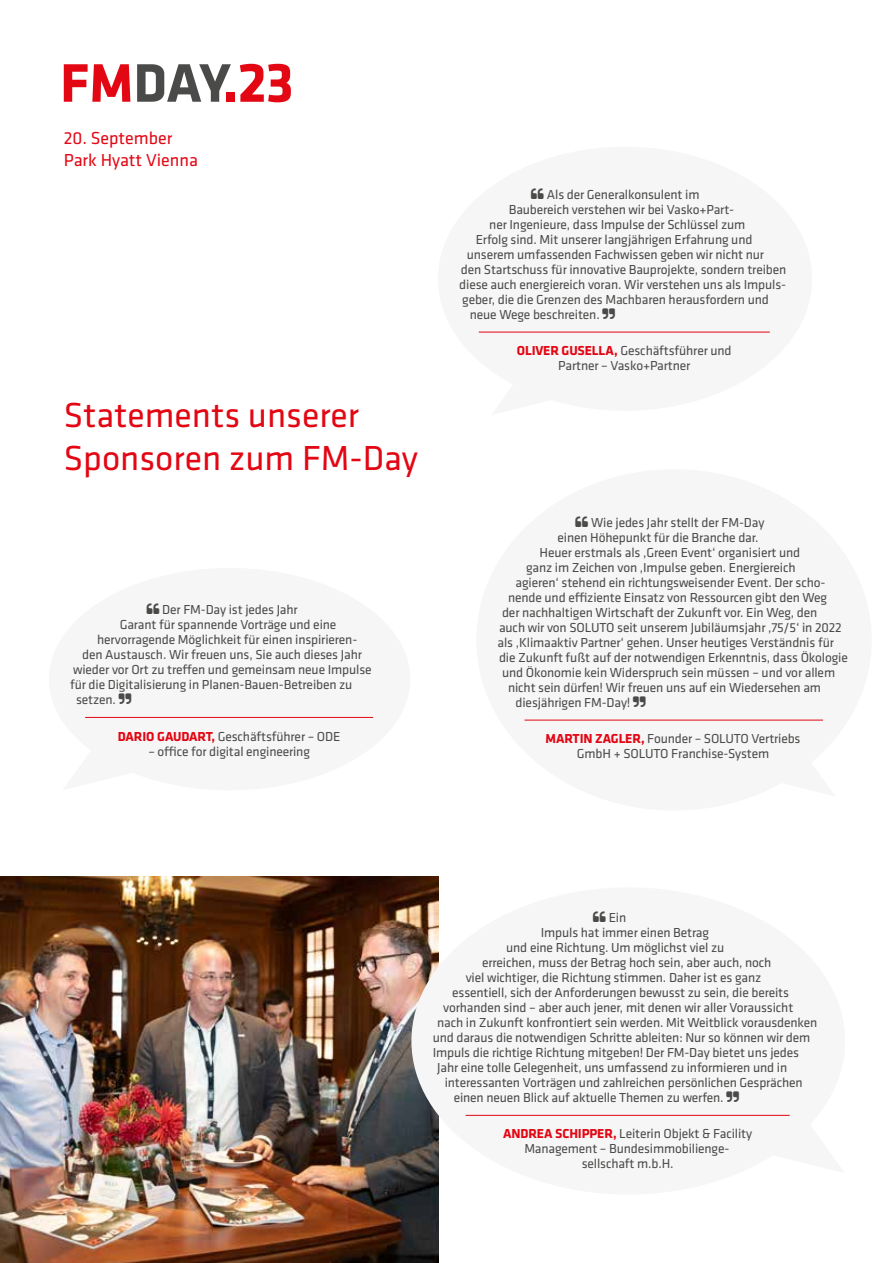
<style>
.page{position:relative;width:893px;height:1263px;background:#fff}
.page>*{position:absolute;margin:0;border:0;box-sizing:border-box;transform-origin:0 0}
.t1{font:36px/43.2px "Klavika";color:#e30613}
.t2{font:18px/21.6px "Klavika";color:#e30613}
.t3{font:13.5px/15px "Klavika";letter-spacing:-.01em;color:#4a4a49;text-align:center}
.s1{font-weight:700;color:#e30613}
</style>
<div class="page">
<svg style="left:64px;top:64px;width:66px;height:38px"></svg>
<svg style="left:137px;top:64px;width:94px;height:38px"></svg>
<div style="left:227px;top:92px;width:8px;height:10px;background:#e30613"></div>
<svg style="left:240px;top:64px;width:51px;height:38px"></svg>
<img style="left:0;top:877px;width:439px;height:386px">
<div style="left:438px;top:147px;width:374px;height:264px;background:#f6f6f6;border-radius:50%"></div>
<hr style="left:479px;top:332px;width:291px;height:1px;background:#e30613">
<div style="left:49px;top:568px;width:361px;height:222px;background:#f6f6f6;border-radius:50%"></div>
<hr style="left:85px;top:717px;width:288px;height:1px;background:#e30613">
<div style="left:411px;top:887px;width:434px;height:307px;background:#f6f6f6;border-radius:50%"></div>
<hr style="left:466px;top:1115px;width:324px;height:1px;background:#e30613">
<div style="left:476px;top:469px;width:396px;height:341px;background:#f6f6f6;border-radius:50%"></div>
<hr style="left:524px;top:720px;width:299px;height:1px;background:#e30613">
<svg style="left:85px;top:716px;width:51px;height:2px"></svg>
<h2 class="t2" style="left:64px;top:127px;width:136px">20. September<br>Park Hyatt Vienna</h2>
<h1 class="t1" style="left:64px;top:392px;width:356px">Statements unserer<br>Sponsoren zum FM-Day</h1>
<p class="t3" style="left:162px;top:602px;width:137px">Der FM-Day ist jedes Jahr</p>
<p class="t3" style="left:120px;top:617px;width:218px">Garant für spannende Vorträge und eine</p>
<p class="t3" style="left:97px;top:632px;width:262px">hervorragende Möglichkeit für einen inspirieren-</p>
<p class="t3" style="left:82px;top:647px;width:281px">den Austausch. Wir freuen uns, Sie auch dieses Jahr</p>
<p class="t3" style="left:73px;top:662px;width:300px">wieder vor Ort zu treffen und gemeinsam neue Impulse</p>
<p class="t3" style="left:70px;top:677px;width:284px">für die Digitalisierung in Planen-Bauen-Betreiben zu</p>
<p class="t3" style="left:76px;top:692px;width:41px">setzen.</p>
<p class="t3" style="left:118px;top:728px;width:224px"><span class="s1">DARIO GAUDART,</span> Geschäftsführer – ODE</p>
<p class="t3" style="left:148px;top:743px;width:163px">– office for digital engineering</p>
<p class="t3" style="left:547px;top:187px;width:154px">Als der Generalkonsulent im</p>
<p class="t3" style="left:509px;top:202px;width:227px">Baubereich verstehen wir bei Vasko+Part-</p>
<p class="t3" style="left:489px;top:217px;width:258px">ner Ingenieure, dass Impulse der Schlüssel zum</p>
<p class="t3" style="left:476px;top:231px;width:278px">Erfolg sind. Mit unserer langjährigen Erfahrung und</p>
<p class="t3" style="left:467px;top:246px;width:299px">unserem umfassenden Fachwissen geben wir nicht nur</p>
<p class="t3" style="left:461px;top:261px;width:327px">den Startschuss für innovative Bauprojekte, sondern treiben</p>
<p class="t3" style="left:459px;top:276px;width:328px">diese auch energiereich voran. Wir verstehen uns als Impuls-</p>
<p class="t3" style="left:462px;top:291px;width:308px">geber, die die Grenzen des Machbaren herausfordern und</p>
<p class="t3" style="left:470px;top:306px;width:132px">neue Wege beschreiten.</p>
<p class="t3" style="left:517px;top:343px;width:216px"><span class="s1">OLIVER GUSELLA,</span> Geschäftsführer und<br>Partner – Vasko+Partner</p>
<p class="t3" style="left:591px;top:514px;width:175px">Wie jedes Jahr stellt der FM-Day</p>
<p class="t3" style="left:558px;top:529px;width:203px">einen Höhepunkt für die Branche dar.</p>
<p class="t3" style="left:540px;top:544px;width:262px">Heuer erstmals als ‚Green Event‘ organisiert und</p>
<p class="t3" style="left:526px;top:559px;width:271px">ganz im Zeichen von ‚Impulse geben. Energiereich</p>
<p class="t3" style="left:516px;top:574px;width:311px">agieren‘ stehend ein richtungsweisender Event. Der scho-</p>
<p class="t3" style="left:508px;top:589px;width:321px">nende und effiziente Einsatz von Ressourcen gibt den Weg</p>
<p class="t3" style="left:502px;top:604px;width:317px">der nachhaltigen Wirtschaft der Zukunft vor. Ein Weg, den</p>
<p class="t3" style="left:499px;top:619px;width:344px">auch wir von SOLUTO seit unserem Jubiläumsjahr ‚75/5‘ in 2022</p>
<p class="t3" style="left:498px;top:634px;width:338px">als ‚Klimaaktiv Partner‘ gehen. Unser heutiges Verständnis für</p>
<p class="t3" style="left:499px;top:649px;width:350px">die Zukunft fußt auf der notwendigen Erkenntnis, dass Ökologie</p>
<p class="t3" style="left:502px;top:664px;width:335px">und Ökonomie kein Widerspruch sein müssen – und vor allem</p>
<p class="t3" style="left:508px;top:679px;width:315px">nicht sein dürfen! Wir freuen uns auf ein Wiedersehen am</p>
<p class="t3" style="left:516px;top:694px;width:116px">diesjährigen FM-Day!</p>
<p class="t3" style="left:546px;top:731px;width:256px"><span class="s1">MARTIN ZAGLER,</span> Founder – SOLUTO Vertriebs<br>GmbH + SOLUTO Franchise-System</p>
<p class="t3" style="left:609px;top:910px;width:19px">Ein</p>
<p class="t3" style="left:541px;top:925px;width:170px">Impuls hat immer einen Betrag</p>
<p class="t3" style="left:506px;top:940px;width:220px">und eine Richtung. Um möglichst viel zu</p>
<p class="t3" style="left:482px;top:955px;width:291px">erreichen, muss der Betrag hoch sein, aber auch, noch</p>
<p class="t3" style="left:466px;top:970px;width:297px">viel wichtiger, die Richtung stimmen. Daher ist es ganz</p>
<p class="t3" style="left:452px;top:985px;width:338px">essentiell, sich der Anforderungen bewusst zu sein, die bereits</p>
<p class="t3" style="left:443px;top:1000px;width:352px">vorhanden sind – aber auch jener, mit denen wir aller Voraussicht</p>
<p class="t3" style="left:437px;top:1015px;width:382px">nach in Zukunft konfrontiert sein werden. Mit Weitblick vorausdenken</p>
<p class="t3" style="left:433px;top:1030px;width:379px">und daraus die notwendigen Schritte ableiten: Nur so können wir dem</p>
<p class="t3" style="left:433px;top:1045px;width:368px">Impuls die richtige Richtung mitgeben! Der FM-Day bietet uns jedes</p>
<p class="t3" style="left:437px;top:1060px;width:352px">Jahr eine tolle Gelegenheit, uns umfassend zu informieren und in</p>
<p class="t3" style="left:445px;top:1075px;width:360px">interessanten Vorträgen und zahlreichen persönlichen Gesprächen</p>
<p class="t3" style="left:454px;top:1090px;width:272px">einen neuen Blick auf aktuelle Themen zu werfen.</p>
<p class="t3" style="left:503px;top:1126px;width:251px"><span class="s1">ANDREA SCHIPPER,</span> Leiterin Objekt &amp; Facility<br>Management – Bundesimmobilienge&shy;sellschaft m.b.H.</p>
</div>
